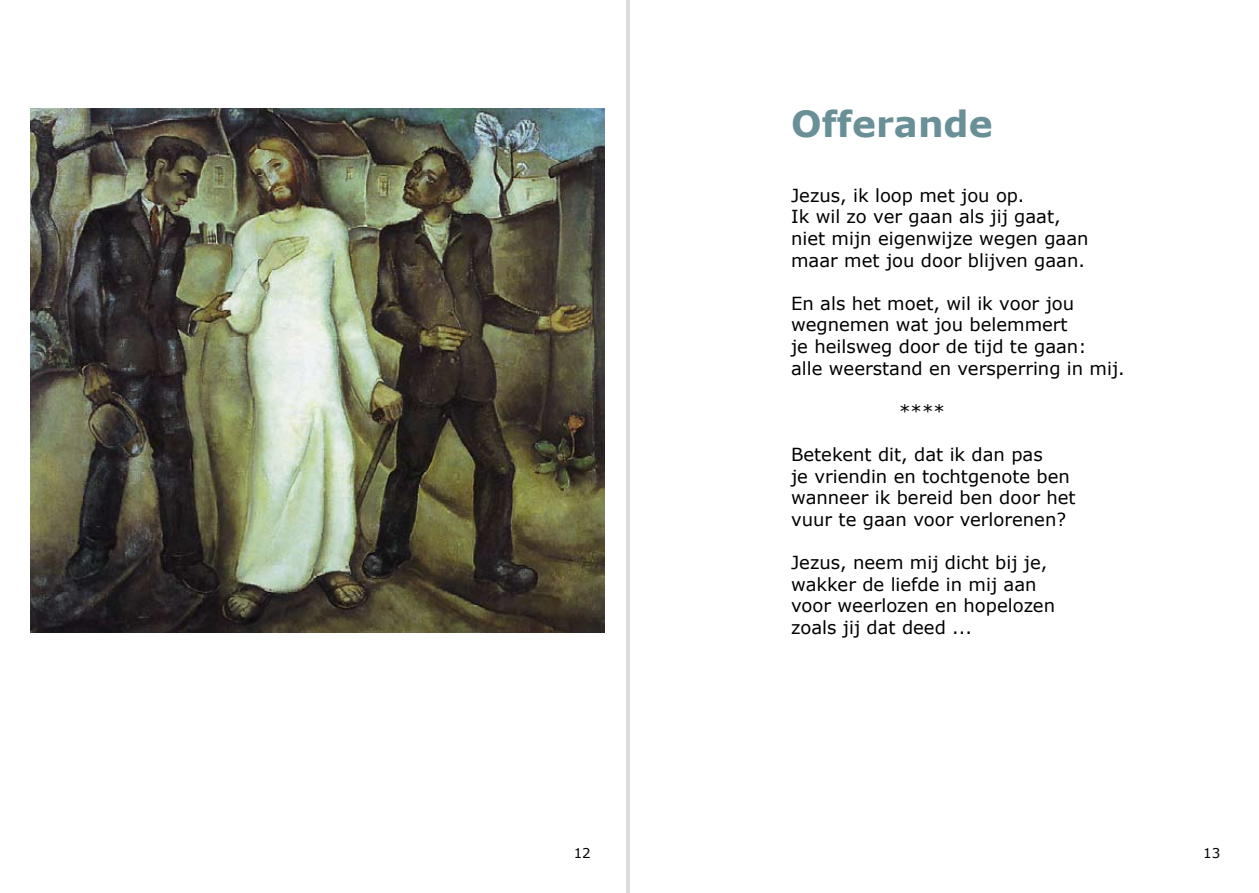
<style>
.page{position:relative;width:1259px;height:893px;background:#fff}
.page>*{position:absolute;margin:0;border:0;box-sizing:border-box;transform-origin:0 0}
.t1{font:700 36px "Verdana";color:#699097}
.t2{font:18px/21.6px "Verdana";color:#000}
.t3{font:13.5px "Verdana";color:#000}
</style>
<div class="page">
<hr style="left:628px;top:0;width:1px;height:893px;background:#babcb7">
<hr style="left:626px;top:0;width:1px;height:893px;background:#babcb7">
<img style="left:30px;top:108px;width:574px;height:524px">
<h1 class="t1" style="left:791px;top:101px;width:203px">Offerande</h1>
<p class="t2" style="left:791px;top:184px;width:299px">Jezus, ik loop met jou op.<br>Ik wil zo ver gaan als jij gaat, niet mijn eigenwijze wegen gaan maar met jou door blijven gaan.</p>
<p class="t2" style="left:791px;top:292px;width:335px">En als het moet, wil ik voor jou wegnemen wat jou belemmert<br>je heilsweg door de tijd te gaan:<br>alle weerstand en versperring in mij.</p>
<p class="t2" style="left:899px;top:400px;width:47px">****</p>
<p class="t2" style="left:791px;top:443px;width:286px">Betekent dit, dat ik dan pas<br>je vriendin en tochtgenote ben wanneer ik bereid ben door het vuur te gaan voor verlorenen?</p>
<p class="t2" style="left:791px;top:551px;width:265px">Jezus, neem mij dicht bij je, wakker de liefde in mij aan voor weerlozen en hopelozen zoals jij dat deed ...</p>
<p class="t3" style="left:574px;top:844px;width:19px">12</p>
<p class="t3" style="left:1203px;top:844px;width:19px">13</p>
</div>
